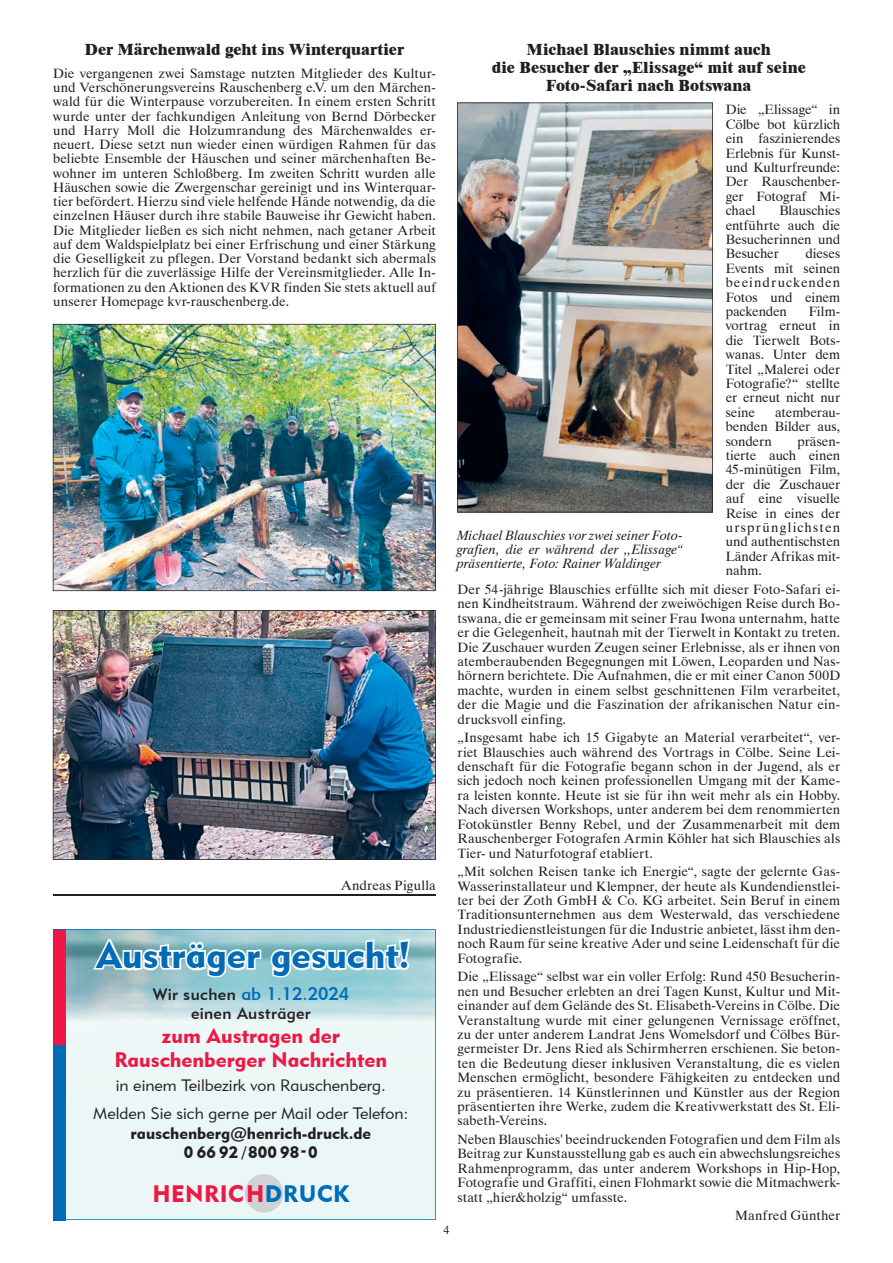
<style>
.page{position:relative;width:893px;height:1263px;background:#fff}
.page>*{position:absolute;margin:0;border:0;box-sizing:border-box;transform-origin:0 0}
.t1{font:37.05px "Geometric 415 BT Black A";color:#006cb7}
.t2{font:23.7px "Geometric 415 BT Black A";letter-spacing:.02em;color:#ed1845}
.t3{font:21px/24px "Geometric 415 BT Black A";color:#ed1845;text-align:center}
.t4{font:18px "Geometric 415 BT Medium A";color:#006cb7}
.t5{font:800 16.5px/18.1px "Dutch 801 BT";color:#231f20;text-align:center}
.t6{font:16.5px/28px "Geometric 415 BT Lite A";color:#231f20;text-align:center}
.t7{font:16.5px/19.5px "Geometric 415 BT Black A";color:#231f20;text-align:center}
.t8{font:16.5px "Geometric 415 BT Medium A";letter-spacing:.02em;color:#231f20}
.t9{font:13.5px/14.4px "Dutch 801 BT";color:#231f20;text-align:justify}
.t10{font:italic 13.5px/14.2px "Dutch 801 BT";letter-spacing:.01em;color:#231f20;text-align:justify}
.t11{font:13.5px "Dutch 801 BT";letter-spacing:.02em;color:#231f20}
.t12{font:12px "Dutch 801 BT";color:#231f20}
.s1{font-size:16.5px;color:#231f20}
.s2{color:#006cb7}
</style>
<div class="page">
<img style="left:457px;top:102px;width:256px;height:410px">
<hr style="left:53px;top:894px;width:383px;height:2px;background:#231f20">
<img style="left:53px;top:324px;width:383px;height:267px">
<img style="left:53px;top:610px;width:383px;height:250px">
<svg style="left:53px;top:929px;width:383px;height:291px;background:#d7e6eb"></svg>
<svg style="left:90px;top:937px;width:322px;height:43px"></svg>
<p class="t5" style="left:85px;top:40px;width:321px">Der Märchenwald geht ins Winterquartier</p>
<p class="t9" style="left:53px;top:66px;width:384px">Die vergangenen zwei Samstage nutzten Mitglieder des Kultur&shy;und Verschönerungsvereins Rauschenberg e.V. um den Märchen&shy;wald für die Winterpause vorzubereiten. In einem ersten Schritt wurde unter der fachkundigen Anleitung von Bernd Dörbecker und Harry Moll die Holzumrandung des Märchenwaldes er&shy;neuert. Diese setzt nun wieder einen würdigen Rahmen für das beliebte Ensemble der Häuschen und seiner märchenhaften Be&shy;wohner im unteren Schloßberg. Im zweiten Schritt wurden alle Häuschen sowie die Zwergenschar gereinigt und ins Winterquar&shy;tier befördert. Hierzu sind viele helfende Hände notwendig, da die einzelnen Häuser durch ihre stabile Bauweise ihr Gewicht haben.<br>Die Mitglieder ließen es sich nicht nehmen, nach getaner Arbeit auf dem Waldspielplatz bei einer Erfrischung und einer Stärkung die Geselligkeit zu pflegen. Der Vorstand bedankt sich abermals herzlich für die zuverlässige Hilfe der Vereinsmitglieder. Alle In&shy;formationen zu den Aktionen des KVR finden Sie stets aktuell auf unserer Homepage kvr-rauschenberg.de.</p>
<p class="t11" style="left:341px;top:877px;width:96px">Andreas Pigulla</p>
<h1 class="t1" style="left:97px;top:932px;width:315px">Austräger gesucht!</h1>
<h3 class="t4" style="left:153px;top:982px;width:198px"><span class="s1">Wir suchen</span> ab 1.12.2024</h3>
<p class="t8" style="left:191px;top:1003px;width:121px">einen Austräger</p>
<h3 class="t3" style="left:115px;top:1024px;width:274px">zum Austragen der<br>Rauschenberger Nachrichten</h3>
<p class="t6" style="left:93px;top:1071px;width:317px">in einem Teilbezirk von Rauschenberg.<br>Melden Sie sich gerne per Mail oder Telefon:</p>
<p class="t7" style="left:131px;top:1123px;width:242px">rauschenberg@henrich-druck.de<br>06692/80098-0</p>
<h2 class="t2" style="left:153px;top:1179px;width:198px">HENRICH<span class="s2">DRUCK</span></h2>
<p class="t5" style="left:492px;top:40px;width:315px">Michael Blauschies nimmt auch<br>die Besucher der „Elissage“ mit auf seine<br>Foto-Safari nach Botswana</p>
<p class="t9" style="left:726px;top:102px;width:116px">Die „Elissage“ in Cölbe bot kürzlich ein faszinierendes Erlebnis für Kunst&shy;und Kulturfreunde:<br>Der Rauschenber&shy;ger Fotograf Mi&shy;chael</p>
<p class="t9" style="left:726px;top:203px;width:116px;text-indent:54px">Blauschies entführte auch die Besucherinnen und Besucher</p>
<p class="t9" style="left:726px;top:246px;width:116px;text-indent:80px">dieses Events mit seinen beeindruckenden Fotos und einem packenden</p>
<p class="t9" style="left:726px;top:304px;width:116px;text-indent:83px">Film&shy;vortrag erneut in die Tierwelt Bots&shy;wanas. Unter dem Titel „Malerei oder Fotografie?“ stellte er erneut nicht nur seine</p>
<p class="t9" style="left:726px;top:405px;width:116px;text-indent:49px">atemberau&shy;benden Bilder aus, sondern</p>
<p class="t9" style="left:726px;top:434px;width:116px;text-indent:72px">präsen&shy;tierte auch einen 45-minütigen Film, der die Zuschauer auf eine visuelle Reise in eines der ursprünglichsten und authentischsten Länder Afrikas mit&shy;nahm.</p>
<p class="t9" style="left:457px;top:582px;width:384px">Der 54-jährige Blauschies erfüllte sich mit dieser Foto-Safari ei&shy;nen Kindheitstraum. Während der zweiwöchigen Reise durch Bo&shy;tswana, die er gemeinsam mit seiner Frau Iwona unternahm, hatte er die Gelegenheit, hautnah mit der Tierwelt in Kontakt zu treten.<br>Die Zuschauer wurden Zeugen seiner Erlebnisse, als er ihnen von atemberaubenden Begegnungen mit Löwen, Leoparden und Nas&shy;hörnern berichtete. Die Aufnahmen, die er mit einer Canon 500D machte, wurden in einem selbst geschnittenen Film verarbeitet, der die Magie und die Faszination der afrikanischen Natur ein&shy;drucksvoll einfing.</p>
<p class="t9" style="left:457px;top:730px;width:384px">„Insgesamt habe ich 15 Gigabyte an Material verarbeitet“, ver&shy;riet Blauschies auch während des Vortrags in Cölbe. Seine Lei&shy;denschaft für die Fotografie begann schon in der Jugend, als er sich jedoch noch keinen professionellen Umgang mit der Kame&shy;ra leisten konnte. Heute ist sie für ihn weit mehr als ein Hobby.<br>Nach diversen Workshops, unter anderem bei dem renommierten Fotokünstler Benny Rebel, und der Zusammenarbeit mit dem Rauschenberger Fotografen Armin Köhler hat sich Blauschies als Tier- und Naturfotograf etabliert.</p>
<p class="t9" style="left:457px;top:864px;width:384px">„Mit solchen Reisen tanke ich Energie“, sagte der gelernte Gas-Wasserinstallateur und Klempner, der heute als Kundendienstlei&shy;ter bei der Zoth GmbH &amp; Co. KG arbeitet. Sein Beruf in einem Traditionsunternehmen aus dem Westerwald, das verschiedene Industriedienstleistungen für die Industrie anbietet, lässt ihm den&shy;noch Raum für seine kreative Ader und seine Leidenschaft für die Fotografie.</p>
<p class="t9" style="left:457px;top:969px;width:384px">Die „Elissage“ selbst war ein voller Erfolg: Rund 450 Besucherin&shy;nen und Besucher erlebten an drei Tagen Kunst, Kultur und Mit&shy;einander auf dem Gelände des St. Elisabeth-Vereins in Cölbe. Die Veranstaltung wurde mit einer gelungenen Vernissage eröffnet, zu der unter anderem Landrat Jens Womelsdorf und Cölbes Bür&shy;germeister Dr. Jens Ried als Schirmherren erschienen. Sie beton&shy;ten die Bedeutung dieser inklusiven Veranstaltung, die es vielen Menschen ermöglicht, besondere Fähigkeiten zu entdecken und zu präsentieren. 14 Künstlerinnen und Künstler aus der Region präsentierten ihre Werke, zudem die Kreativwerkstatt des St. Eli&shy;sabeth-Vereins.</p>
<p class="t9" style="left:457px;top:1132px;width:384px">Neben Blauschies' beeindruckenden Fotografien und dem Film als Beitrag zur Kunstausstellung gab es auch ein abwechslungsreiches Rahmenprogramm, das unter anderem Workshops in Hip-Hop, Fotografie und Graffiti, einen Flohmarkt sowie die Mitmachwerk&shy;statt „hier&amp;holzig“ umfasste.</p>
<p class="t9" style="left:735px;top:1208px;width:106px">Manfred Günther</p>
<p class="t10" style="left:457px;top:528px;width:227px">Michael Blauschies vor zwei seiner Foto&shy;grafien, die er während der ,,Elissage“ präsentierte, Foto: Rainer Waldinger</p>
<p class="t12" style="left:443px;top:1222px;width:7px">4</p>
</div>
